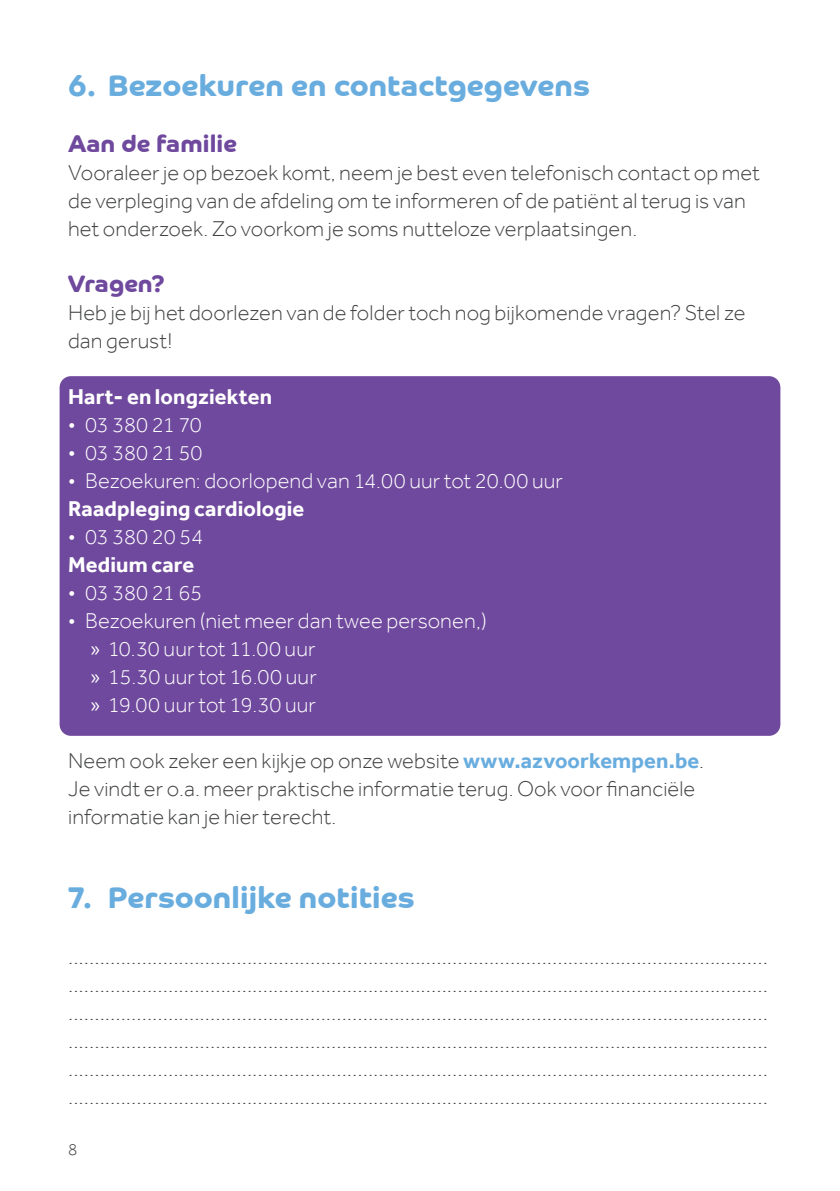
<style>
.page{position:relative;width:840px;height:1191px;background:#fff}
.page>*{position:absolute;margin:0;border:0;box-sizing:border-box;transform-origin:0 0}
.t1{font:700 30px "Co Headline";letter-spacing:.005em;color:#69addf}
.Notities_stippellijn{font:300 24px/28px "Effra";color:#414243;text-align:justify}
.Tussentitel_2_paars{font:700 24px "Co Headline";letter-spacing:.005em;color:#6f499d}
.Broodtekst{font:300 22px/28px "Effra";letter-spacing:.005em;color:#414243}
.t2{font:300 22px "Effra";letter-spacing:.005em;color:#fff}
.Broodtekst_bold_wit{font:700 22px "Effra";letter-spacing:.005em;color:#fff}
.t3{font:300 17px "Effra";color:#414243}
.s1{font-family:"Myriad Pro";font-weight:400}
.s2{font-weight:700;color:#69addf}
</style>
<div class="page">
<div style="left:60px;top:376px;width:720px;height:360px;background:#6f499d;border-radius:11px"></div>
<p class="t1" style="left:68px;top:69px;width:523px">6. Bezoekuren en contactgegevens</p>
<p class="Tussentitel_2_paars" style="left:68px;top:130px;width:170px">Aan de familie</p>
<p class="Broodtekst" style="left:68px;top:159px;width:693px">Vooraleer je op bezoek komt, neem je best even telefonisch contact op met de verpleging van de afdeling om te informeren of de patiënt al terug is van het onderzoek. Zo voorkom je soms nutteloze verplaatsingen.</p>
<p class="Tussentitel_2_paars" style="left:68px;top:270px;width:98px">Vragen?</p>
<p class="Broodtekst" style="left:68px;top:299px;width:678px">Heb je bij het doorlezen van de folder toch nog bijkomende vragen? Stel ze dan gerust!</p>
<p class="Broodtekst_bold_wit" style="left:68px;top:383px;width:205px">Hart- en longziekten</p>
<p class="t2" style="left:68px;top:412px;width:135px">• 03 380 21 70</p>
<p class="t2" style="left:68px;top:440px;width:136px">• 03 380 21 50</p>
<p class="t2" style="left:68px;top:468px;width:496px">• Bezoekuren: doorlopend van 14.00 uur tot 20.00 uur</p>
<p class="Broodtekst_bold_wit" style="left:68px;top:495px;width:238px">Raadpleging cardiologie</p>
<p class="t2" style="left:68px;top:524px;width:136px">• 03 380 20 54</p>
<p class="Broodtekst_bold_wit" style="left:68px;top:551px;width:128px">Medium care</p>
<p class="t2" style="left:68px;top:580px;width:135px">• 03 380 21 65</p>
<p class="t2" style="left:68px;top:608px;width:420px">• Bezoekuren (niet meer dan twee personen,)</p>
<p class="t2" style="left:91px;top:636px;width:226px"><span class="s1">»</span> 10.30 uur tot 11.00 uur</p>
<p class="t2" style="left:91px;top:664px;width:227px"><span class="s1">»</span> 15.30 uur tot 16.00 uur</p>
<p class="t2" style="left:91px;top:692px;width:226px"><span class="s1">»</span> 19.00 uur tot 19.30 uur</p>
<p class="Broodtekst" style="left:68px;top:747px;width:637px">Neem ook zeker een kijkje op onze website <span class="s2">www.azvoorkempen.be</span>.<br>Je vindt er o.a. meer praktische informatie terug. Ook voor financiële informatie kan je hier terecht.</p>
<p class="t1" style="left:68px;top:881px;width:348px">7. Persoonlijke notities</p>
<p class="Notities_stippellijn" style="left:68px;top:942px;width:701px">..................................................................................................................................... ..................................................................................................................................... ..................................................................................................................................... ..................................................................................................................................... ..................................................................................................................................... .....................................................................................................................................</p>
<p class="t3" style="left:68px;top:1140px;width:11px">8</p>
</div>
